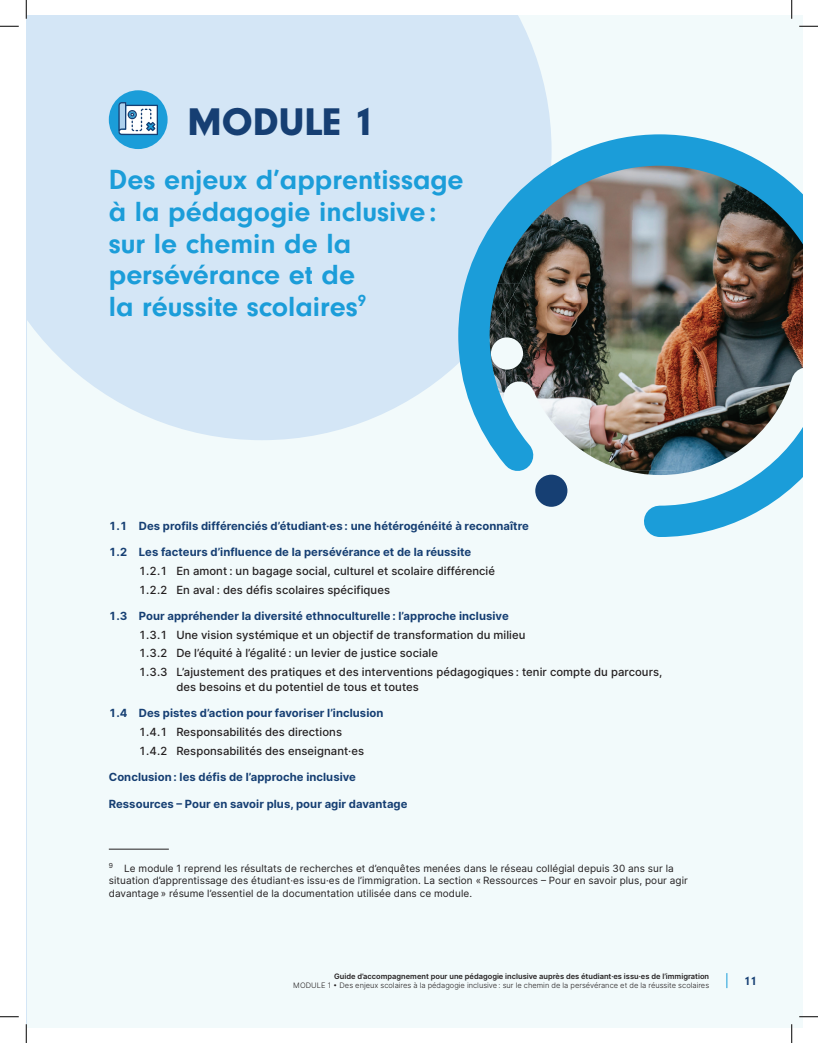
<style>
.page{position:relative;width:818px;height:1043px;background:#fff}
.page>*{position:absolute;margin:0;border:0;box-sizing:border-box;transform-origin:0 0}
.t1{font:900 40px "Neuzeit Gro";color:#163f73}
.t2{font:700 28.75px/31.6px "Neuzeit Gro";color:#1b9dd9}
.t3{font:700 12.5px "Neuzeit Gro";color:#163f73}
.t4{font:500 11.25px/18.8px "Inter";letter-spacing:.005em;color:#231f20}
.t5{font:700 11.25px "Inter";letter-spacing:.005em;color:#163f73}
.t6{font:10px/12.5px "Inter";letter-spacing:.005em;color:#231f20}
.t7{font:300 7.5px "Inter";color:#231f20}
.t8{font:600 7.5px "Inter";color:#231f20}
</style>
<div class="page">
<div style="left:26px;top:15px;width:776px;height:1013px;background:#f2fafb"></div>
<svg style="left:27px;top:15px;width:524px;height:425px;background:#d6e7f6"></svg>
<hr style="left:26px;top:15px;width:1px;height:1013px;background:#d4e6f6">
<svg style="left:726px;top:973px;width:1px;height:15px"></svg>
<div style="left:109px;top:90px;width:58px;height:59px;background:#1b9dd9;border-radius:50%"></div>
<svg style="left:118px;top:102px;width:40px;height:33px"></svg>
<hr style="left:109px;top:849px;width:60px;height:1px;background:#231f20">
<img style="left:456px;top:133px;width:346px;height:404px">
<div style="left:535px;top:474px;width:32px;height:33px;background:#163f73;border-radius:50%"></div>
<div style="left:491px;top:337px;width:32px;height:32px;background:#f2fafb;border-radius:50%"></div>
<svg style="left:0;top:25px;width:19px;height:2px"></svg>
<svg style="left:799px;top:25px;width:19px;height:2px"></svg>
<svg style="left:0;top:1016px;width:19px;height:1px"></svg>
<svg style="left:799px;top:1015px;width:19px;height:2px"></svg>
<svg style="left:25px;top:0;width:2px;height:19px"></svg>
<svg style="left:25px;top:1024px;width:2px;height:18px"></svg>
<svg style="left:791px;top:0;width:1px;height:19px"></svg>
<svg style="left:791px;top:1024px;width:1px;height:18px"></svg>
<h1 class="t1" style="left:187px;top:99px;width:187px">MODULE 1</h1>
<h2 class="t2" style="left:109px;top:164px;width:356px">Des enjeux d’apprentissage à la pédagogie inclusive : sur le chemin de la persévérance et de<br>la réussite scolaires<sup>9</sup></h2>
<p class="t5" style="left:109px;top:517px;width:421px">1.1 Des profils différenciés d’étudiant·es : une hétérogénéité à reconnaître</p>
<p class="t5" style="left:109px;top:544px;width:364px">1.2 Les facteurs d’influence de la persévérance et de la réussite</p>
<p class="t4" style="left:139px;top:561px;width:358px">1.2.1 En amont : un bagage social, culturel et scolaire différencié<br>1.2.2 En aval : des défis scolaires spécifiques</p>
<p class="t5" style="left:109px;top:607px;width:401px">1.3 Pour appréhender la diversité ethnoculturelle : l’approche inclusive</p>
<p class="t4" style="left:139px;top:625px;width:525px">1.3.1 Une vision systémique et un objectif de transformation du milieu<br>1.3.2 De l’équité à l’égalité : un levier de justice sociale<br>1.3.3 L’ajustement des pratiques et des interventions pédagogiques : tenir compte du parcours,</p>
<p class="t4" style="left:176px;top:677px;width:244px">des besoins et du potentiel de tous et toutes</p>
<p class="t5" style="left:109px;top:705px;width:276px">1.4 Des pistes d’action pour favoriser l’inclusion</p>
<p class="t4" style="left:139px;top:722px;width:227px">1.4.1 Responsabilités des directions<br>1.4.2 Responsabilités des enseignant·es</p>
<p class="t5" style="left:109px;top:769px;width:249px">Conclusion : les défis de l’approche inclusive</p>
<p class="t5" style="left:109px;top:795px;width:300px">Ressources – Pour en savoir plus, pour agir davantage</p>
<p class="t6" style="left:109px;top:861px;width:580px"><sup>9</sup> Le module 1 reprend les résultats de recherches et d’enquêtes menées dans le réseau collégial depuis 30 ans sur la situation d’apprentissage des étudiant·es issu·es de l’immigration. La section « Ressources – Pour en savoir plus, pour agir davantage » résume l’essentiel de la documentation utilisée dans ce module.</p>
<p class="t8" style="left:334px;top:970px;width:376px">Guide d’accompagnement pour une pédagogie inclusive auprès des étudiant·es issu·es de l’immigration</p>
<p class="t7" style="left:293px;top:980px;width:417px">MODULE 1 • Des enjeux scolaires à la pédagogie inclusive : sur le chemin de la persévérance et de la réussite scolaires</p>
<p class="t3" style="left:744px;top:973px;width:14px">11</p>
</div>
